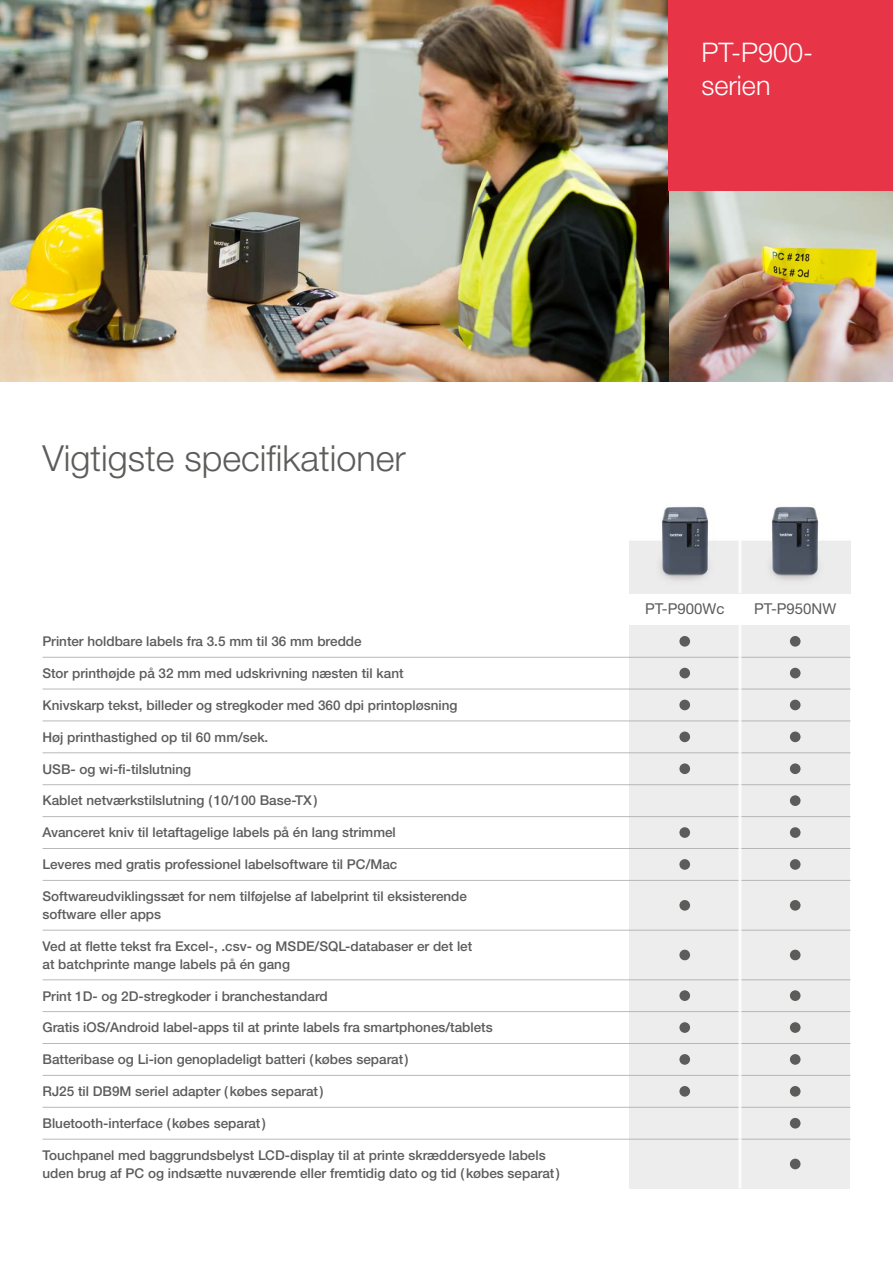
<style>
.page{position:relative;width:893px;height:1263px;background:#fff}
.page>*{position:absolute;margin:0;border:0;box-sizing:border-box;transform-origin:0 0}
.t1{font:300 36px "Helvetica Neue LTW1 G";color:#5c5c5b}
.t2{font:300 27px/33px "Helvetica Neue LTW1 G";color:#fff}
.t3{font:15px "Helvetica Neue LTW1 G";color:#5c5c5b}
.t4{font:500 13.5px/18px "Helvetica Neue LTW1 G";color:#5c5c5b}
</style>
<div class="page">
<img style="left:669px;top:191px;width:224px;height:191px">
<div style="left:629px;top:625px;width:221px;height:563px;background:#ededed"></div>
<div style="left:679px;top:636px;width:11px;height:11px;background:#5c5c5b;border-radius:50%"></div>
<hr style="left:43px;top:657px;width:807px;height:1px;background:#a8a8a7">
<hr style="left:43px;top:689px;width:807px;height:1px;background:#a8a8a7">
<hr style="left:43px;top:720px;width:807px;height:1px;background:#a8a8a7">
<hr style="left:43px;top:752px;width:807px;height:1px;background:#a8a8a7">
<hr style="left:43px;top:784px;width:807px;height:1px;background:#a8a8a7">
<hr style="left:43px;top:816px;width:807px;height:1px;background:#a8a8a7">
<hr style="left:43px;top:848px;width:807px;height:1px;background:#a8a8a7">
<hr style="left:43px;top:880px;width:807px;height:1px;background:#a8a8a7">
<hr style="left:43px;top:1011px;width:807px;height:1px;background:#a8a8a7">
<hr style="left:43px;top:1043px;width:807px;height:1px;background:#a8a8a7">
<hr style="left:43px;top:1075px;width:807px;height:1px;background:#a8a8a7">
<hr style="left:43px;top:1107px;width:807px;height:1px;background:#a8a8a7">
<hr style="left:43px;top:1139px;width:807px;height:1px;background:#a8a8a7">
<hr style="left:43px;top:930px;width:807px;height:1px;background:#a8a8a7">
<hr style="left:43px;top:979px;width:807px;height:1px;background:#a8a8a7">
<img style="left:629px;top:506px;width:221px;height:87px">
<div style="left:790px;top:636px;width:10px;height:11px;background:#5c5c5b;border-radius:50%"></div>
<hr style="left:738px;top:488px;width:3px;height:105px;background:#fff">
<hr style="left:738px;top:625px;width:3px;height:563px;background:#fff">
<div style="left:679px;top:668px;width:11px;height:10px;background:#5c5c5b;border-radius:50%"></div>
<div style="left:790px;top:668px;width:10px;height:10px;background:#5c5c5b;border-radius:50%"></div>
<div style="left:679px;top:700px;width:11px;height:10px;background:#5c5c5b;border-radius:50%"></div>
<div style="left:790px;top:700px;width:10px;height:10px;background:#5c5c5b;border-radius:50%"></div>
<div style="left:679px;top:731px;width:11px;height:11px;background:#5c5c5b;border-radius:50%"></div>
<div style="left:790px;top:731px;width:10px;height:11px;background:#5c5c5b;border-radius:50%"></div>
<div style="left:679px;top:763px;width:11px;height:11px;background:#5c5c5b;border-radius:50%"></div>
<div style="left:790px;top:763px;width:10px;height:11px;background:#5c5c5b;border-radius:50%"></div>
<div style="left:790px;top:795px;width:10px;height:11px;background:#5c5c5b;border-radius:50%"></div>
<div style="left:679px;top:827px;width:11px;height:11px;background:#5c5c5b;border-radius:50%"></div>
<div style="left:790px;top:827px;width:10px;height:11px;background:#5c5c5b;border-radius:50%"></div>
<div style="left:679px;top:859px;width:11px;height:11px;background:#5c5c5b;border-radius:50%"></div>
<div style="left:790px;top:859px;width:10px;height:11px;background:#5c5c5b;border-radius:50%"></div>
<div style="left:679px;top:900px;width:11px;height:11px;background:#5c5c5b;border-radius:50%"></div>
<div style="left:790px;top:900px;width:10px;height:11px;background:#5c5c5b;border-radius:50%"></div>
<div style="left:679px;top:950px;width:11px;height:10px;background:#5c5c5b;border-radius:50%"></div>
<div style="left:790px;top:950px;width:10px;height:10px;background:#5c5c5b;border-radius:50%"></div>
<div style="left:679px;top:990px;width:11px;height:11px;background:#5c5c5b;border-radius:50%"></div>
<div style="left:790px;top:990px;width:10px;height:11px;background:#5c5c5b;border-radius:50%"></div>
<div style="left:679px;top:1022px;width:11px;height:11px;background:#5c5c5b;border-radius:50%"></div>
<div style="left:790px;top:1022px;width:10px;height:11px;background:#5c5c5b;border-radius:50%"></div>
<div style="left:679px;top:1054px;width:11px;height:11px;background:#5c5c5b;border-radius:50%"></div>
<div style="left:790px;top:1054px;width:10px;height:11px;background:#5c5c5b;border-radius:50%"></div>
<div style="left:679px;top:1086px;width:11px;height:11px;background:#5c5c5b;border-radius:50%"></div>
<div style="left:790px;top:1086px;width:10px;height:11px;background:#5c5c5b;border-radius:50%"></div>
<div style="left:790px;top:1118px;width:10px;height:10px;background:#5c5c5b;border-radius:50%"></div>
<div style="left:790px;top:1159px;width:10px;height:10px;background:#5c5c5b;border-radius:50%"></div>
<img style="left:0;top:0;width:669px;height:382px">
<div style="left:669px;top:0;width:224px;height:191px;background:#e73446"></div>
<h2 class="t2" style="left:701px;top:36px;width:113px">PT-P900- serien</h2>
<h1 class="t1" style="left:43px;top:437px;width:365px">Vigtigste specifikationer</h1>
<p class="t4" style="left:43px;top:632px;width:321px">Printer holdbare labels fra 3.5 mm til 36 mm bredde</p>
<p class="t4" style="left:43px;top:664px;width:363px">Stor printhøjde på 32 mm med udskrivning næsten til kant</p>
<p class="t4" style="left:43px;top:696px;width:417px">Knivskarp tekst, billeder og stregkoder med 360 dpi printopløsning</p>
<p class="t4" style="left:43px;top:728px;width:227px">Høj printhastighed op til 60 mm/sek.</p>
<p class="t4" style="left:43px;top:760px;width:150px">USB- og wi-fi-tilslutning</p>
<p class="t4" style="left:43px;top:792px;width:276px">Kablet netværkstilslutning (10/100 Base-TX)</p>
<p class="t4" style="left:43px;top:823px;width:355px">Avanceret kniv til letaftagelige labels på én lang strimmel</p>
<p class="t4" style="left:43px;top:855px;width:356px">Leveres med gratis professionel labelsoftware til PC/Mac</p>
<p class="t4" style="left:43px;top:887px;width:426px">Softwareudviklingssæt for nem tilføjelse af labelprint til eksisterende software eller apps</p>
<p class="t4" style="left:43px;top:937px;width:431px">Ved at flette tekst fra Excel-, .csv- og MSDE/SQL-databaser er det let at batchprinte mange labels på én gang</p>
<p class="t4" style="left:43px;top:987px;width:287px">Print 1D- og 2D-stregkoder i branchestandard</p>
<p class="t4" style="left:43px;top:1018px;width:452px">Gratis iOS/Android label-apps til at printe labels fra smartphones/tablets</p>
<p class="t4" style="left:43px;top:1050px;width:368px">Batteribase og Li-ion genopladeligt batteri (købes separat)</p>
<p class="t4" style="left:43px;top:1082px;width:282px">RJ25 til DB9M seriel adapter (købes separat)</p>
<p class="t4" style="left:43px;top:1114px;width:225px">Bluetooth-interface (købes separat)</p>
<p class="t4" style="left:43px;top:1146px;width:519px">Touchpanel med baggrundsbelyst LCD-display til at printe skræddersyede labels uden brug af PC og indsætte nuværende eller fremtidig dato og tid (købes separat)</p>
<p class="t3" style="left:645px;top:600px;width:81px">PT-P900Wc</p>
<p class="t3" style="left:754px;top:600px;width:84px">PT-P950NW</p>
</div>
